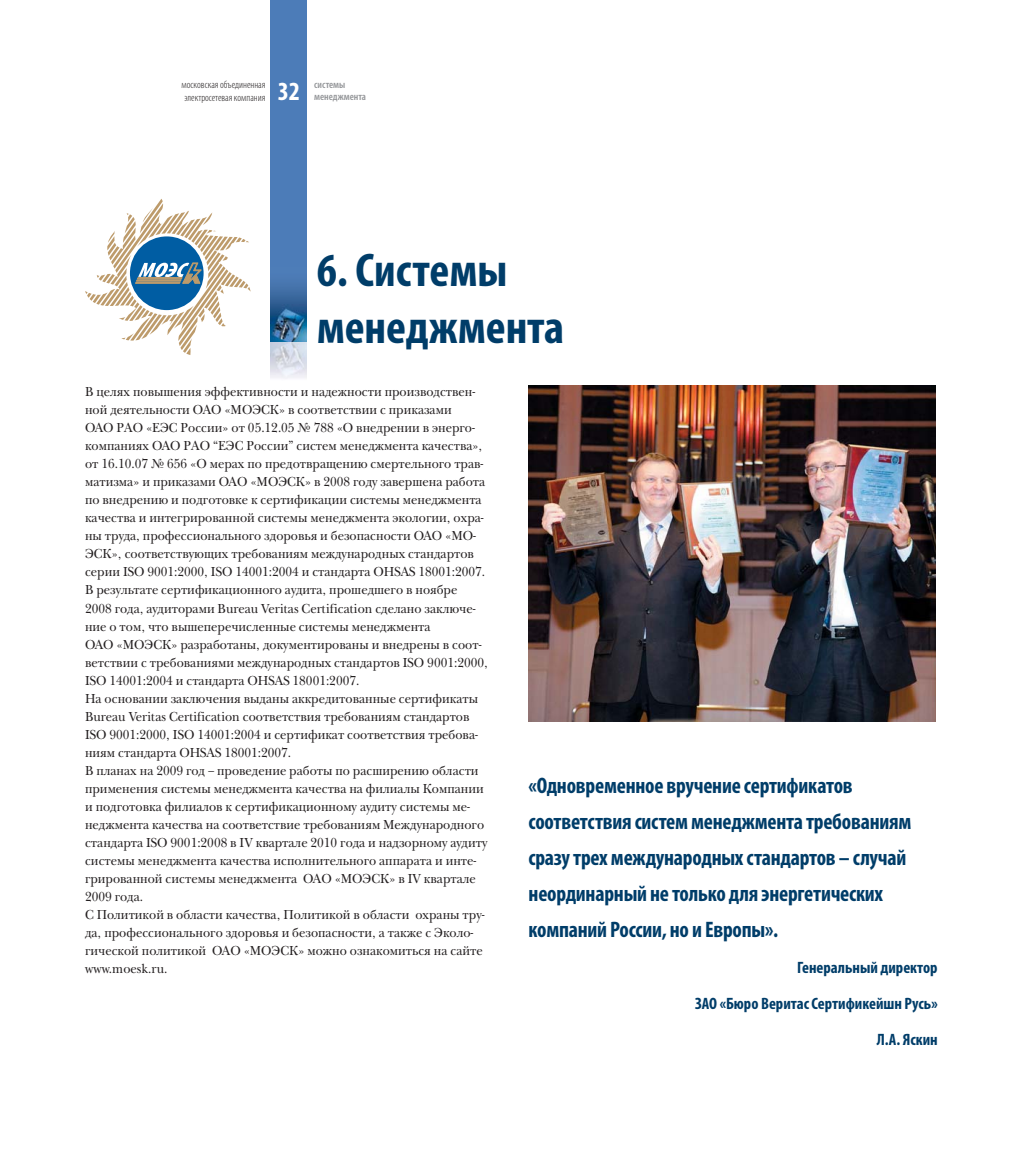
<style>
.page{position:relative;width:1021px;height:1149px;background:#fff}
.page>*{position:absolute;margin:0;border:0;box-sizing:border-box;transform-origin:0 0}
.t1{font:700 condensed 47.4px/57px "Myriad Pro";color:#003d69}
.t2{font:700 condensed 26.25px "Myriad Pro";color:#fff}
.t3{font:700 condensed 22.5px/36px "Myriad Pro";letter-spacing:-.01em;color:#003d69}
.t4{font:700 condensed 16.5px/36px "Myriad Pro";color:#003d69;text-align:right}
.t5{font:13.5px/18px "New Baskerville C";color:#231f20;scale:.93 1}
.t6{font:300 condensed 10.5px/12.6px "Myriad Pro";color:#231f20}
.t7{font:600 condensed 10.5px "Myriad Pro";color:#939598}
</style>
<div class="page">
<svg style="left:85px;top:199px;width:165px;height:156px"></svg>
<div style="left:270px;top:0;width:36px;height:342px;background:#4c7cb8"></div>
<img style="left:528px;top:385px;width:407px;height:336px">
<img style="left:270px;top:304px;width:36px;height:75px">
<p class="t6" style="left:182px;top:79px;width:85px">московская объединенная электросетевая компания</p>
<p class="t7" style="left:314px;top:80px;width:33px">системы</p>
<h2 class="t2" style="left:278px;top:82px;width:24px">32</h2>
<p class="t7" style="left:314px;top:93px;width:53px">менеджмента</p>
<h1 class="t1" style="left:317px;top:247px;width:249px">6. Системы менеджмента</h1>
<p class="t5" style="left:85px;top:384px;width:434px">В целях повышения эффективности и надежности производствен&shy;ной деятельности ОАО «МОЭСК» в соответствии с приказами<br>ОАО РАО «ЕЭС России» от 05.12.05 № 788 «О внедрении в энерго&shy;компаниях ОАО РАО “ЕЭС России” систем менеджмента качества», от 16.10.07 № 656 «О мерах по предотвращению смертельного трав&shy;матизма» и приказами ОАО «МОЭСК» в 2008 году завершена работа по внедрению и подготовке к сертификации системы менеджмента качества и интегрированной системы менеджмента экологии, охра&shy;ны труда, профессионального здоровья и безопасности ОАО «МО-ЭСК», соответствующих требованиям международных стандартов серии ISO 9001:2000, ISO 14001:2004 и стандарта ОНSАS 18001:2007.<br>В результате сертификационного аудита, прошедшего в ноябре<br>2008 года, аудиторами Bureau Veritas Certification сделано заключе&shy;ние о том, что вышеперечисленные системы менеджмента<br>ОАО «МОЭСК» разработаны, документированы и внедрены в соот&shy;ветствии с требованиями международных стандартов ISO 9001:2000, ISO 14001:2004 и стандарта OHSAS 18001:2007.<br>На основании заключения выданы аккредитованные сертификаты Bureau Veritas Certification соответствия требованиям стандартов ISO 9001:2000, ISO 14001:2004 и сертификат соответствия требова&shy;ниям стандарта OHSAS 18001:2007.<br>В планах на 2009 год – проведение работы по расширению области применения системы менеджмента качества на филиалы Компании и подготовка филиалов к сертификационному аудиту системы ме&shy;неджмента качества на соответствие требованиям Международного стандарта ISO 9001:2008 в IV квартале 2010 года и надзорному аудиту системы менеджмента качества исполнительного аппарата и инте&shy;грированной системы менеджмента ОАО «МОЭСК» в IV квартале 2009 года.<br>С Политикой в области качества, Политикой в области охраны тру&shy;да, профессионального здоровья и безопасности, а также с Эколо&shy;гической политикой ОАО «МОЭСК» можно ознакомиться на сайте www.moesk.ru.</p>
<h3 class="t3" style="left:528px;top:769px;width:384px">«Одновременное вручение сертификатов соответствия систем менеджмента требованиям сразу трех международных стандартов – случай неординарный не только для энергетических компаний России, но и Европы».</h3>
<p class="t4" style="left:695px;top:950px;width:244px">Генеральный директор<br>ЗАО «Бюро Веритас Сертификейшн Русь»<br>Л.А. Яскин</p>
</div>
